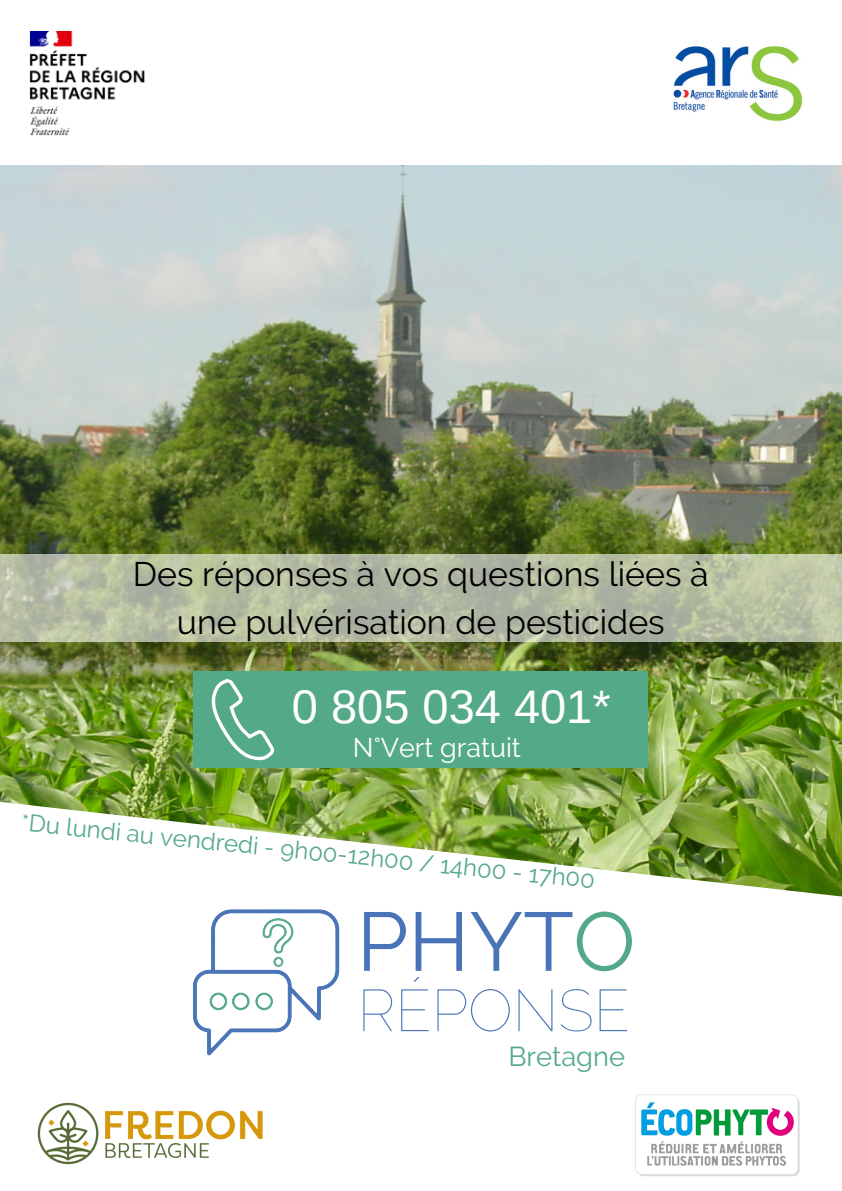
<style>
.page{position:relative;width:842px;height:1191px;background:#fff}
.page>*{position:absolute;margin:0;border:0;box-sizing:border-box;transform-origin:0 0}
.t1{font:82.9px "Raleway";color:#4974b8}
.t2{font:100 58.9px "Raleway";color:#4974b8}
.t3{font:47px "Arimo";color:#fff}
.t4{font:33.9px/47.2px "Raleway";color:#000;text-align:center}
.t5{font:27.3px "Raleway";color:#54a988}
.t6{font:26.9px "Raleway";color:#fff}
.t7{font:24px "Raleway";color:#54a988}
.s1{color:#54a988}
</style>
<div class="page">
<img style="left:0;top:165px;width:842px;height:603px">
<img style="left:0;top:768px;width:842px;height:129px">
<img style="left:635px;top:1094px;width:165px;height:82px">
<img style="left:37px;top:1102px;width:226px;height:63px">
<img style="left:29px;top:31px;width:116px;height:105px">
<img style="left:673px;top:46px;width:129px;height:76px">
<img style="left:193px;top:909px;width:147px;height:147px">
<svg style="left:0;top:554px;width:842px;height:88px"></svg>
<div style="left:194px;top:670px;width:454px;height:97px;background:#54a988"></div>
<svg style="left:211px;top:679px;width:64px;height:82px"></svg>
<p class="t4" style="left:133px;top:551px;width:577px">Des réponses à vos questions liées à une pulvérisation de pesticides</p>
<h3 class="t3" style="left:292px;top:680px;width:320px">0 805 034 401*</h3>
<p class="t6" style="left:353px;top:731px;width:170px">N°Vert gratuit</p>
<p class="t7" style="left:23px;top:806px;width:578px;rotate:6deg">*Du lundi au vendredi - 9h00-12h00 / 14h00 - 17h00</p>
<h1 class="t1" style="left:357px;top:892px;width:280px">PHYT<span class="s1">O</span></h1>
<h2 class="t2" style="left:357px;top:975px;width:274px">RÉPONSE</h2>
<p class="t5" style="left:508px;top:1039px;width:118px">Bretagne</p>
</div>
